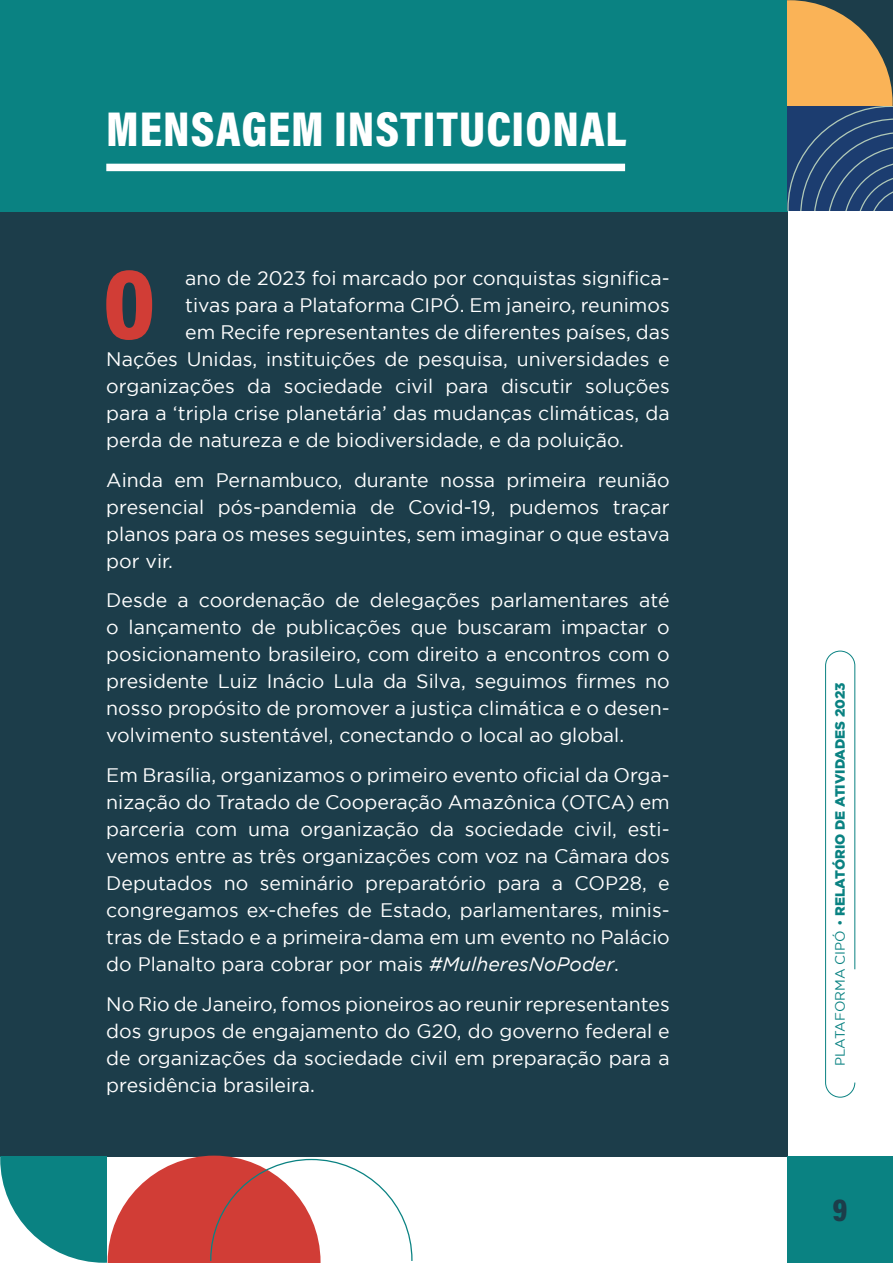
<style>
.page{position:relative;width:893px;height:1263px;background:#fff}
.page>*{position:absolute;margin:0;border:0;box-sizing:border-box;transform-origin:0 0}
.t1{font:900 99.45px "Acumin Pro Cond";color:#d13d36}
.t2{font:900 49.5px "Acumin Pro Cond";letter-spacing:.02em;color:#fff}
.t3{font:900 31.5px "Acumin Pro Cond";color:#1c3d4a}
.t4{font:19.5px/27px "Gotham";color:#fff;text-align:justify}
.t5{font:900 13.5px "Gotham";color:#0a8282}
.s1{font-style:italic}
.s2{font-weight:400}
</style>
<div class="page">
<div style="left:0;top:211px;width:787px;height:946px;background:#1c3d4a"></div>
<div style="left:0;top:0;width:787px;height:211px;background:#0a8282"></div>
<div style="left:106px;top:164px;width:519px;height:7px;background:#fff"></div>
<div style="left:787px;top:1157px;width:106px;height:106px;background:#0a8282"></div>
<svg style="left:787px;top:0;width:106px;height:210px;background:#797164"></svg>
<svg style="left:825px;top:650px;width:31px;height:448px"></svg>
<svg style="left:0;top:1155px;width:413px;height:108px"></svg>
<h2 class="t2" style="left:106px;top:96px;width:522px">MENSAGEM INSTITUCIONAL</h2>
<h1 class="t1" style="left:103px;top:239px;width:54px">O</h1>
<p class="t4" style="left:185px;top:264px;width:486px">ano de 2023 foi marcado por conquistas significa-</p>
<p class="t4" style="left:185px;top:291px;width:486px">tivas para a Plataforma CIPÓ. Em janeiro, reunimos</p>
<p class="t4" style="left:185px;top:318px;width:486px">em Recife representantes de diferentes países, das</p>
<p class="t4" style="left:106px;top:345px;width:565px">Nações Unidas, instituições de pesquisa, universidades e</p>
<p class="t4" style="left:106px;top:372px;width:565px">organizações da sociedade civil para discutir soluções</p>
<p class="t4" style="left:106px;top:399px;width:565px">para a ‘tripla crise planetária’ das mudanças climáticas, da</p>
<p class="t4" style="left:106px;top:426px;width:519px">perda de natureza e de biodiversidade, e da poluição.</p>
<p class="t4" style="left:106px;top:466px;width:565px">Ainda em Pernambuco, durante nossa primeira reunião presencial pós-pandemia de Covid-19, pudemos traçar planos para os meses seguintes, sem imaginar o que estava por vir.</p>
<p class="t4" style="left:106px;top:587px;width:565px">Desde a coordenação de delegações parlamentares até o lançamento de publicações que buscaram impactar o posicionamento brasileiro, com direito a encontros com o presidente Luiz Inácio Lula da Silva, seguimos firmes no nosso propósito de promover a justiça climática e o desen&shy;volvimento sustentável, conectando o local ao global.</p>
<p class="t4" style="left:106px;top:761px;width:565px">Em Brasília, organizamos o primeiro evento oficial da Orga&shy;nização do Tratado de Cooperação Amazônica (OTCA) em parceria com uma organização da sociedade civil, esti&shy;vemos entre as três organizações com voz na Câmara dos Deputados no seminário preparatório para a COP28, e congregamos ex-chefes de Estado, parlamentares, minis&shy;tras de Estado e a primeira-dama em um evento no Palácio do Planalto para cobrar por mais <span class="s1">#MulheresNoPoder</span>.</p>
<p class="t4" style="left:106px;top:990px;width:565px">No Rio de Janeiro, fomos pioneiros ao reunir representantes dos grupos de engajamento do G20, do governo federal e de organizações da sociedade civil em preparação para a presidência brasileira.</p>
<p class="t5" style="left:832px;top:1066px;width:385px;rotate:-90deg"><span class="s2">PLATAFORMA CIPÓ •</span> RELATÓRIO DE ATIVIDADES 2023</p>
<h3 class="t3" style="left:833px;top:1190px;width:17px">9</h3>
</div>
